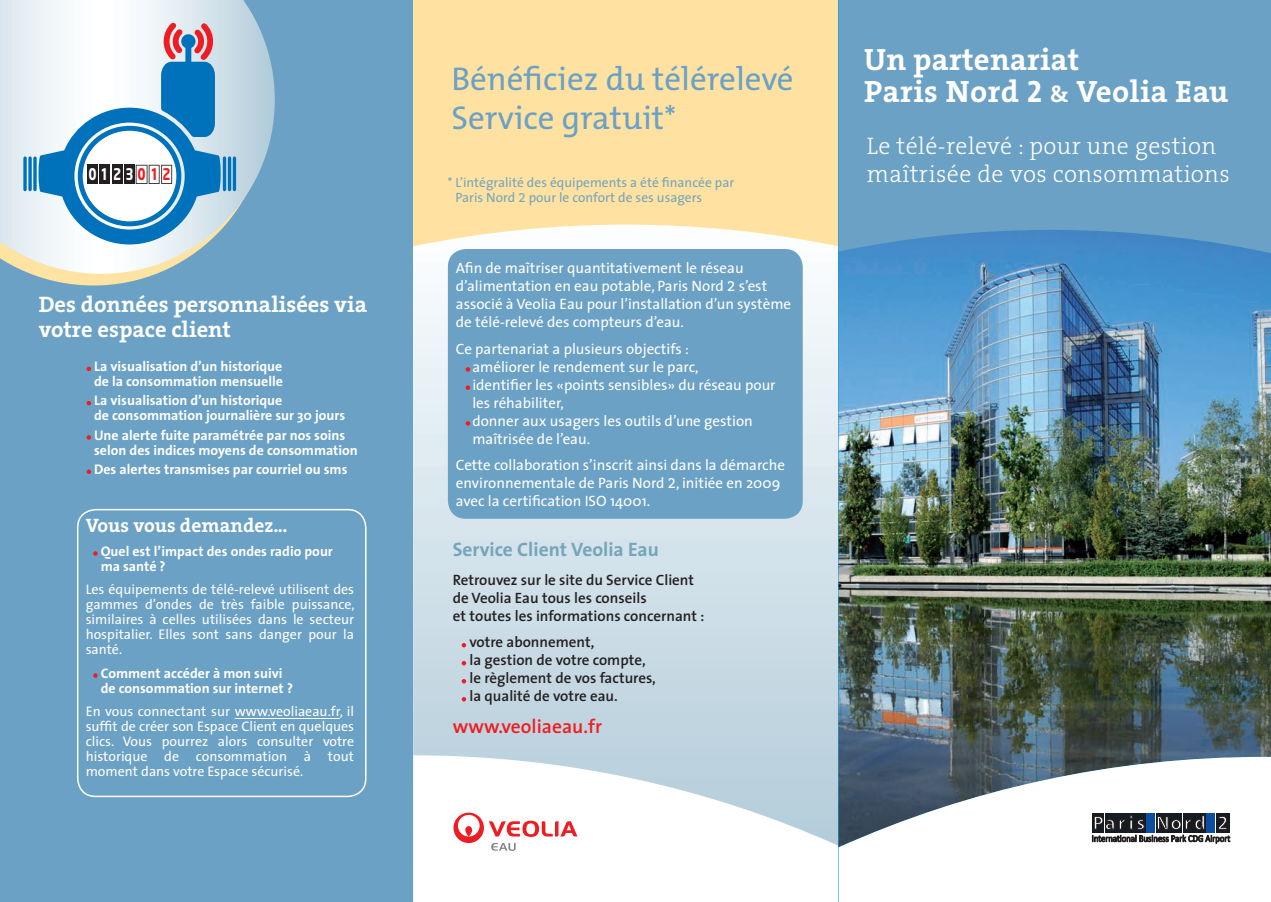
<style>
.page{position:relative;width:1271px;height:902px;background:#fff}
.page>*{position:absolute;margin:0;border:0;box-sizing:border-box;transform-origin:0 0}
.t1{font:33px "The Mix Veolia W5 Pla";color:#6ba1c5}
.t2{font:30.9px/31.5px "The Serif Veolia W7 Bld";letter-spacing:.01em;color:#fff}
.t3{font:24px/27.3px "The Serif Veolia W3 Lig";letter-spacing:.015em;color:#fff}
.t4{font:700 22.5px/25.5px "The Serif B7";color:#fff}
.t5{font:700 19.5px "The Sans";color:#76a5ba}
.t6{font:700 19.5px "The Serif B7";color:#fff}
.t7{font:600 19.5px "The Sans";color:#ee1d23}
.t8{font:700 15.9px "Neo Sans";letter-spacing:.315em;color:#fff;scale:.8 1}
.t9{font:15px/18px "The Sans";color:#fff}
.t10{font:600 15px "The Sans";color:#231f20}
.t11{font:13.95px/15px "The Sans";color:#fff;text-align:justify}
.t12{font:700 13.95px/15px "The Sans";color:#fff}
.t13{font:13.5px/15px "The Sans";color:#76a5ba}
.s1{color:#ee1d23}
.s2{font-family:"The Serif B5 Plain"}
.s3{font-family:"The Sans Veolia W7 Bld"}
.s4{font-size:22.5px}
</style>
<div class="page">
<svg style="left:413px;top:246px;width:425px;height:509px;background:#cfdfe8"></svg>
<svg style="left:413px;top:755px;width:425px;height:146px"></svg>
<div style="left:413px;top:0;width:425px;height:246px;background:#ffe2a2"></div>
<div style="left:448px;top:249px;width:354px;height:269px;background:#6ba1c5;border-radius:18px"></div>
<div style="left:0;top:0;width:413px;height:901px;background:#6ba1c5"></div>
<svg style="left:31px;top:274px;width:125px;height:11px"></svg>
<svg style="left:87px;top:366px;width:4px;height:5px"></svg>
<svg style="left:87px;top:401px;width:4px;height:4px"></svg>
<svg style="left:87px;top:435px;width:4px;height:4px"></svg>
<svg style="left:87px;top:469px;width:4px;height:5px"></svg>
<div style="left:77px;top:509px;width:289px;height:288px;border:2px solid #fff;border-radius:18px"></div>
<svg style="left:0;top:0;width:275px;height:274px"></svg>
<svg style="left:39px;top:23px;width:182px;height:221px;background:#a0c3dc"></svg>
<svg style="left:33px;top:158px;width:4px;height:31px"></svg>
<svg style="left:28px;top:158px;width:4px;height:31px"></svg>
<svg style="left:23px;top:158px;width:4px;height:31px"></svg>
<hr style="left:233px;top:158px;width:3px;height:31px;background:#0072bc">
<hr style="left:228px;top:158px;width:3px;height:31px;background:#0072bc">
<hr style="left:223px;top:158px;width:3px;height:31px;background:#0072bc">
<img style="left:838px;top:256px;width:432px;height:500px">
<svg style="left:838px;top:0;width:432px;height:256px;background:#649fc5"></svg>
<svg style="left:838px;top:756px;width:432px;height:145px"></svg>
<svg style="left:453px;top:812px;width:124px;height:38px"></svg>
<svg style="left:461px;top:642px;width:5px;height:5px"></svg>
<svg style="left:461px;top:660px;width:5px;height:5px"></svg>
<svg style="left:461px;top:678px;width:5px;height:5px"></svg>
<svg style="left:461px;top:696px;width:5px;height:5px"></svg>
<hr style="left:235px;top:718px;width:105px;height:1px;background:#fff">
<svg style="left:93px;top:551px;width:5px;height:4px"></svg>
<svg style="left:93px;top:673px;width:5px;height:4px"></svg>
<div style="left:1092px;top:813px;width:11px;height:19px;background:#161b21"></div>
<div style="left:1104px;top:813px;width:11px;height:19px;background:#161b21"></div>
<div style="left:1115px;top:813px;width:11px;height:19px;background:#161b21"></div>
<div style="left:1127px;top:813px;width:7px;height:19px;background:#161b21"></div>
<div style="left:1135px;top:813px;width:10px;height:19px;background:#161b21"></div>
<div style="left:1146px;top:813px;width:8px;height:19px;background:#0d4da1"></div>
<div style="left:1155px;top:813px;width:14px;height:19px;background:#161b21"></div>
<div style="left:1170px;top:813px;width:11px;height:19px;background:#161b21"></div>
<div style="left:1182px;top:813px;width:11px;height:19px;background:#161b21"></div>
<div style="left:1193px;top:813px;width:12px;height:19px;background:#161b21"></div>
<div style="left:1206px;top:813px;width:8px;height:19px;background:#0d4da1"></div>
<div style="left:1215px;top:813px;width:14px;height:19px;background:#161b21"></div>
<svg style="left:1092px;top:814px;width:137px;height:29px"></svg>
<svg style="left:465px;top:367px;width:5px;height:4px"></svg>
<svg style="left:465px;top:385px;width:5px;height:5px"></svg>
<svg style="left:465px;top:421px;width:5px;height:4px"></svg>
<p class="t8" style="left:89px;top:164px;width:104px">0123<span class="s1">012</span></p>
<p class="t4" style="left:39px;top:292px;width:330px">Des données personnalisées via votre espace client</p>
<p class="t12" style="left:94px;top:358px;width:190px">La visualisation d’un historique de la consommation mensuelle</p>
<p class="t12" style="left:94px;top:393px;width:253px">La visualisation d’un historique<br>de consommation journalière sur 30 jours</p>
<p class="t12" style="left:94px;top:427px;width:265px">Une alerte fuite paramétrée par nos soins selon des indices moyens de consommation</p>
<p class="t12" style="left:94px;top:461px;width:255px">Des alertes transmises par courriel ou sms</p>
<p class="t6" style="left:86px;top:515px;width:203px">Vous vous demandez...</p>
<p class="t12" style="left:101px;top:543px;width:234px">Quel est l’impact des ondes radio pour ma santé ?</p>
<p class="t11" style="left:86px;top:581px;width:270px">Les équipements de télé-relevé utilisent des gammes d’ondes de très faible puissance, similaires à celles utilisées dans le secteur hospitalier. Elles sont sans danger pour la santé.</p>
<p class="t12" style="left:101px;top:665px;width:194px">Comment accéder à mon suivi de consommation sur internet ?</p>
<p class="t11" style="left:86px;top:703px;width:270px">En vous connectant sur www.veoliaeau.fr, il suffit de créer son Espace Client en quelques clics. Vous pourrez alors consulter votre historique de consommation à tout moment dans votre Espace sécurisé.</p>
<p class="t1" style="left:451px;top:57px;width:344px">Bénéficiez du télérelevé</p>
<p class="t1" style="left:451px;top:97px;width:227px">Service gratuit*</p>
<p class="t13" style="left:455px;top:174px;width:280px;text-indent:-8px">* L’intégralité des équipements a été financée par<br>Paris Nord <span class="s2">2</span> pour le confort de ses usagers</p>
<p class="t9" style="left:456px;top:258px;width:337px">Afin de maîtriser quantitativement le réseau d’alimentation en eau potable, Paris Nord <span class="s2">2</span> s’est associé à Veolia Eau pour l’installation d’un système de télé-relevé des compteurs d’eau.</p>
<p class="t9" style="left:456px;top:339px;width:234px">Ce partenariat a plusieurs objectifs :</p>
<p class="t9" style="left:472px;top:357px;width:228px">améliorer le rendement sur le parc,</p>
<p class="t9" style="left:472px;top:375px;width:305px">identifier les «points sensibles» du réseau pour les réhabiliter,</p>
<p class="t9" style="left:472px;top:411px;width:282px">donner aux usagers les outils d’une gestion maîtrisée de l’eau.</p>
<p class="t9" style="left:456px;top:455px;width:330px">Cette collaboration s’inscrit ainsi dans la démarche environnementale de Paris Nord <span class="s2">2</span>, initiée en 2009 avec la certification ISO 14001.</p>
<p class="t5" style="left:452px;top:533px;width:208px">Service Client Veolia Eau</p>
<p class="t10" style="left:452px;top:567px;width:243px">Retrouvez sur le site du Service Client</p>
<p class="t10" style="left:452px;top:585px;width:195px">de Veolia Eau tous les conseils</p>
<p class="t10" style="left:452px;top:603px;width:253px">et toutes les informations concernant :</p>
<p class="t10" style="left:469px;top:629px;width:126px">votre abonnement,</p>
<p class="t10" style="left:469px;top:647px;width:178px">la gestion de votre compte,</p>
<p class="t10" style="left:469px;top:665px;width:188px">le règlement de vos factures,</p>
<p class="t10" style="left:469px;top:683px;width:150px">la qualité de votre eau.</p>
<p class="t7" style="left:452px;top:710px;width:151px">www.veoliaeau.fr</p>
<p class="t2" style="left:864px;top:47px;width:366px">Un partenariat<br>Paris Nord <span class="s3">2</span> <span class="s4">&amp;</span> Veolia Eau</p>
<p class="t3" style="left:866px;top:135px;width:364px">Le télé-relevé : pour une gestion maîtrisée de vos consommations</p>
</div>
